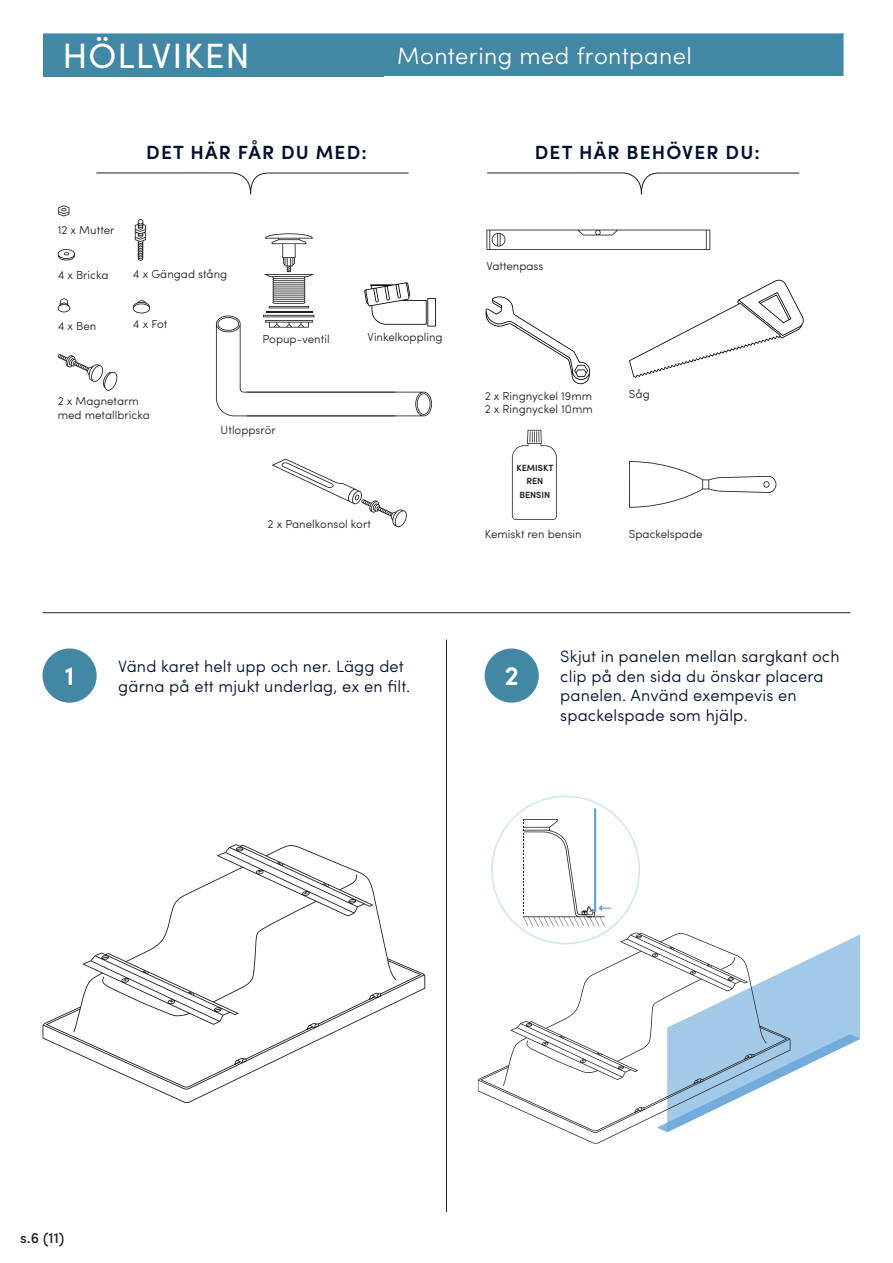
<style>
.page{position:relative;width:893px;height:1263px;background:#fff}
.page>*{position:absolute;margin:0;border:0;box-sizing:border-box;transform-origin:0 0}
.Ingress_centrerat{font:35.25px "Sofia Pro";letter-spacing:.03em;color:#fff}
.t1{font:600 26.85px "Sofia Pro";color:#fff}
.Ingress_centrerat-2{font:300 23.7px "Sofia Pro";letter-spacing:.015em;color:#fff}
.Ingress_centrerat-3{font:600 19.05px "Sofia Pro";letter-spacing:.06em;color:#00102f}
.instruktion{font:300 16.5px/19.8px "Sofia Pro";letter-spacing:.01em;color:#00102f}
.Ingress_centrerat-4{font:300 16.5px/19.8px "Sofia Pro";letter-spacing:.01em;color:#00102f}
.t2{font:500 15px "Sofia Pro";color:#231f20}
.Innehåll{font:300 11.55px/13.2px "Sofia Pro";color:#231f20}
.Innehåll-2{font:600 9px "Sofia Pro";color:#231f20}
</style>
<div class="page">
<svg style="left:58px;top:354px;width:59px;height:37px"></svg>
<svg style="left:272px;top:459px;width:135px;height:68px"></svg>
<svg style="left:485px;top:296px;width:106px;height:88px"></svg>
<svg style="left:629px;top:279px;width:175px;height:99px"></svg>
<svg style="left:486px;top:230px;width:224px;height:20px"></svg>
<svg style="left:216px;top:233px;width:220px;height:183px"></svg>
<svg style="left:58px;top:205px;width:11px;height:11px"></svg>
<svg style="left:58px;top:298px;width:12px;height:14px"></svg>
<svg style="left:133px;top:300px;width:17px;height:13px"></svg>
<svg style="left:135px;top:219px;width:11px;height:42px"></svg>
<svg style="left:58px;top:249px;width:17px;height:11px"></svg>
<svg style="left:96px;top:172px;width:313px;height:23px"></svg>
<svg style="left:487px;top:172px;width:313px;height:23px"></svg>
<svg style="left:629px;top:461px;width:147px;height:47px"></svg>
<svg style="left:512px;top:430px;width:45px;height:90px"></svg>
<div style="left:485px;top:648px;width:54px;height:55px;background:#4287a3;border-radius:50%"></div>
<div style="left:43px;top:648px;width:54px;height:55px;background:#4287a3;border-radius:50%"></div>
<svg style="left:43px;top:973px;width:382px;height:130px"></svg>
<svg style="left:82px;top:844px;width:340px;height:221px"></svg>
<hr style="left:446px;top:640px;width:1px;height:572px;background:#231f20">
<svg style="left:478px;top:795px;width:382px;height:349px"></svg>
<div style="left:44px;top:33px;width:800px;height:43px;background:#4287a3"></div>
<div style="left:44px;top:34px;width:340px;height:43px;background:#4287a3"></div>
<hr style="left:43px;top:612px;width:807px;height:1px;background:#231f20">
<p class="Ingress_centrerat" style="left:62px;top:30px;width:189px">HÖLLVIKEN</p>
<p class="Ingress_centrerat-2" style="left:378px;top:38px;width:316px">| Montering med frontpanel</p>
<p class="Innehåll" style="left:58px;top:222px;width:58px">12 x Mutter</p>
<p class="Ingress_centrerat-3" style="left:146px;top:138px;width:222px">DET HÄR FÅR DU MED:</p>
<p class="Ingress_centrerat-3" style="left:535px;top:138px;width:227px">DET HÄR BEHÖVER DU:</p>
<p class="Innehåll" style="left:58px;top:268px;width:52px">4 x Bricka</p>
<p class="Innehåll" style="left:133px;top:267px;width:96px">4 x Gängad stång</p>
<p class="Innehåll" style="left:58px;top:319px;width:40px">4 x Ben</p>
<p class="Innehåll" style="left:133px;top:317px;width:36px">4 x Fot</p>
<p class="Innehåll" style="left:58px;top:394px;width:94px">2 x Magnetarm med metallbricka</p>
<p class="Innehåll" style="left:262px;top:332px;width:69px">Popup-ventil</p>
<p class="Innehåll" style="left:221px;top:423px;width:57px">Utloppsrör</p>
<p class="Innehåll" style="left:368px;top:330px;width:77px">Vinkelkoppling</p>
<p class="Innehåll" style="left:268px;top:517px;width:105px">2 x Panelkonsol kort</p>
<p class="Innehåll" style="left:486px;top:258px;width:58px">Vattenpass</p>
<p class="Innehåll" style="left:485px;top:389px;width:109px">2 x Ringnyckel 19mm</p>
<p class="Innehåll" style="left:485px;top:402px;width:110px">2 x Ringnyckel 10mm</p>
<p class="Innehåll-2" style="left:516px;top:461px;width:39px">KEMISKT</p>
<p class="Innehåll-2" style="left:526px;top:474px;width:18px">REN</p>
<p class="Innehåll-2" style="left:519px;top:488px;width:33px">BENSIN</p>
<p class="Innehåll" style="left:629px;top:386px;width:22px">Såg</p>
<p class="Innehåll" style="left:485px;top:526px;width:99px">Kemiskt ren bensin</p>
<p class="Innehåll" style="left:629px;top:526px;width:75px">Spackelspade</p>
<p class="Ingress_centrerat-4" style="left:118px;top:655px;width:294px">Vänd karet helt upp och ner. Lägg det gärna på ett mjukt underlag, ex en filt.</p>
<p class="instruktion" style="left:560px;top:645px;width:281px">Skjut in panelen mellan sargkant och clip på den sida du önskar placera panelen. Använd exempevis en spackelspade som hjälp.</p>
<p class="t1" style="left:65px;top:655px;width:11px">1</p>
<p class="t1" style="left:504px;top:655px;width:16px">2</p>
<p class="t2" style="left:20px;top:1227px;width:46px">s.6 (11)</p>
</div>
